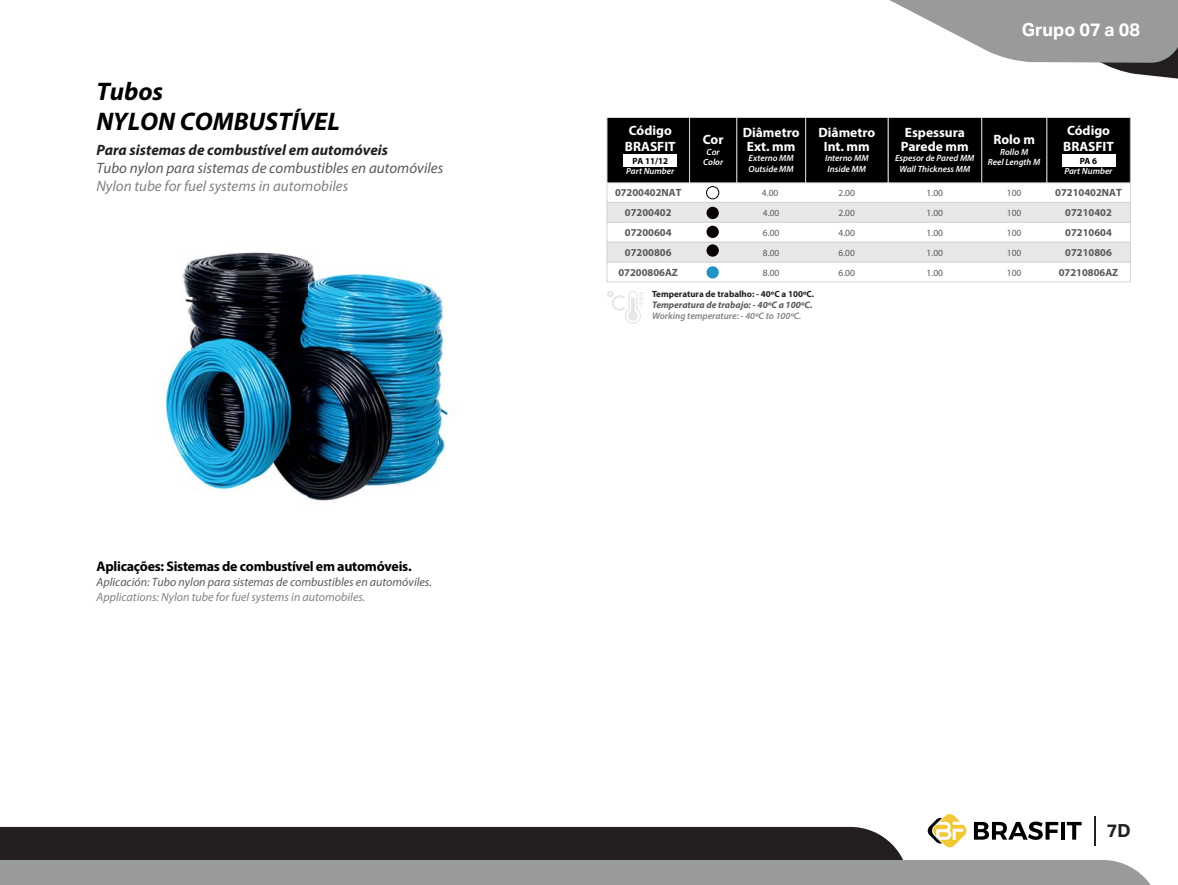
<style>
.page{position:relative;width:1178px;height:885px;background:#fff}
.page>*{position:absolute;margin:0;border:0;box-sizing:border-box;transform-origin:0 0}
.t1{font:italic 700 25.5px/30.6px "Myriad Pro";color:#000}
.t2{font:700 18px "Aktiv Grotesk";color:#fff}
.t3{font:700 18px "Aktiv Grotesk";color:#231f20}
.t4{font:italic 15px "Myriad Pro";color:#58595b}
.t5{font:italic 700 15px "Myriad Pro";color:#231f20}
.t6{font:italic 15px "Myriad Pro";color:#808285}
.t7{font:700 13.95px "Myriad Pro";letter-spacing:-.02em;color:#000}
.t8{font:700 13.5px/13.5px "Myriad Pro";color:#fff}
.t9{font:italic 12px "Myriad Pro";color:#58595b}
.t10{font:italic 12px "Myriad Pro";color:#808285}
.t11{font:700 10.5px/20px "Myriad Pro";color:#58595b;text-align:center}
.t12{font:9.45px/20px "Myriad Pro";color:#58595b;text-align:justify}
.t13{font:italic 700 9.45px "Myriad Pro";color:#58595b}
.t14{font:italic 600 9.45px "Myriad Pro";color:#808285}
.t15{font:italic 600 9px/10.8px "Myriad Pro";color:#fff;text-align:center}
.t16{font:700 9px "Myriad Pro";color:#231f20}
.t17{font:700 9px "Myriad Pro";letter-spacing:-.03em;color:#000}
</style>
<div class="page">
<div style="left:607px;top:262px;width:523px;height:20px;border:1px solid #d3d6d5"></div>
<div style="left:607px;top:242px;width:523px;height:20px;background:#e6e7e8"></div>
<div style="left:607px;top:242px;width:523px;height:20px;border:1px solid #d3d6d5"></div>
<div style="left:607px;top:222px;width:523px;height:20px;border:1px solid #d3d6d5"></div>
<div style="left:607px;top:202px;width:523px;height:20px;background:#e6e7e8"></div>
<div style="left:607px;top:202px;width:523px;height:20px;border:1px solid #d3d6d5"></div>
<div style="left:607px;top:182px;width:523px;height:20px;border:1px solid #d3d6d5"></div>
<svg style="left:1094px;top:816px;width:1px;height:29px"></svg>
<div style="left:0;top:826px;width:903px;height:33px;background:#231f20"></div>
<div style="left:0;top:859px;width:1150px;height:25px;background:#989a9b"></div>
<svg style="left:889px;top:0;width:289px;height:79px"></svg>
<svg style="left:974px;top:821px;width:84px;height:18px"></svg>
<svg style="left:1061px;top:822px;width:3px;height:17px"></svg>
<svg style="left:1067px;top:821px;width:14px;height:18px"></svg>
<svg style="left:927px;top:814px;width:40px;height:33px"></svg>
<div style="left:1047px;top:117px;width:83px;height:66px;background:#000"></div>
<div style="left:1046px;top:117px;width:84px;height:66px;border:1px solid #d3d6d5"></div>
<div style="left:981px;top:117px;width:66px;height:66px;background:#000"></div>
<div style="left:981px;top:117px;width:66px;height:66px;border:1px solid #d3d6d5"></div>
<div style="left:888px;top:117px;width:93px;height:66px;background:#000"></div>
<div style="left:888px;top:117px;width:94px;height:66px;border:1px solid #d3d6d5"></div>
<div style="left:805px;top:117px;width:83px;height:66px;background:#000"></div>
<div style="left:805px;top:117px;width:83px;height:66px;border:1px solid #d3d6d5"></div>
<div style="left:737px;top:117px;width:68px;height:66px;background:#000"></div>
<div style="left:736px;top:117px;width:70px;height:66px;border:1px solid #d3d6d5"></div>
<div style="left:689px;top:117px;width:48px;height:66px;background:#000"></div>
<div style="left:689px;top:117px;width:48px;height:66px;border:1px solid #d3d6d5"></div>
<div style="left:607px;top:117px;width:82px;height:66px;background:#000"></div>
<div style="left:607px;top:117px;width:83px;height:66px;border:1px solid #d3d6d5"></div>
<div style="left:706px;top:266px;width:13px;height:12px;background:#2492c5;border-radius:50%"></div>
<div style="left:706px;top:244px;width:13px;height:13px;background:#060000;border-radius:50%"></div>
<div style="left:706px;top:226px;width:13px;height:12px;background:#060000;border-radius:50%"></div>
<div style="left:706px;top:207px;width:13px;height:12px;background:#060000;border-radius:50%"></div>
<img style="left:165px;top:252px;width:284px;height:249px">
<div style="left:706px;top:186px;width:13px;height:13px;border:1px solid #060000;border-radius:50%"></div>
<svg style="left:607px;top:291px;width:37px;height:33px"></svg>
<div style="left:623px;top:154px;width:54px;height:12px;background:#fff"></div>
<div style="left:1062px;top:154px;width:53px;height:12px;background:#fff"></div>
<h1 class="t1" style="left:96px;top:78px;width:245px">Tubos<br>NYLON COMBUSTÍVEL</h1>
<h3 class="t5" style="left:96px;top:144px;width:293px">Para sistemas de combustível em automóveis</h3>
<h3 class="t4" style="left:96px;top:162px;width:348px">Tubo nylon para sistemas de combustibles en automóviles</h3>
<h3 class="t6" style="left:96px;top:180px;width:253px">Nylon tube for fuel systems in automobiles</h3>
<h3 class="t7" style="left:97px;top:561px;width:316px">Aplicações: Sistemas de combustível em automóveis.</h3>
<h3 class="t9" style="left:97px;top:577px;width:337px">Aplicación: Tubo nylon para sistemas de combustibles en automóviles.</h3>
<h3 class="t10" style="left:97px;top:592px;width:270px">Applications: Nylon tube for fuel systems in automobiles.</h3>
<h2 class="t2" style="left:1022px;top:18px;width:120px">Grupo 07 a 08</h2>
<h3 class="t8" style="left:625px;top:124px;width:52px;line-height:16.2px">Código<br>BRASFIT</h3>
<p class="t15" style="left:626px;top:167px;width:50px">Part Number</p>
<p class="t17" style="left:633px;top:157px;width:37px">PA 11/12</p>
<h3 class="t8" style="left:703px;top:134px;width:22px">Cor</h3>
<p class="t15" style="left:703px;top:147px;width:22px">Cor<br>Color</p>
<h3 class="t8" style="left:743px;top:127px;width:58px;text-align:center">Diâmetro<br>Ext. mm</h3>
<p class="t15" style="left:748px;top:154px;width:47px;text-align:left">Externo MM<br>Outside MM</p>
<h3 class="t8" style="left:818px;top:127px;width:58px;text-align:center">Diâmetro<br>Int. mm</h3>
<p class="t15" style="left:825px;top:154px;width:45px;text-align:left">Interno MM<br>Inside MM</p>
<h3 class="t8" style="left:901px;top:127px;width:70px">Espessura<br>Parede mm</h3>
<p class="t15" style="left:895px;top:154px;width:81px">Espesor de Pared MM<br>Wall Thickness MM</p>
<h3 class="t8" style="left:993px;top:134px;width:43px">Rolo m</h3>
<p class="t15" style="left:988px;top:147px;width:54px">Rollo M<br>Reel Length M</p>
<h3 class="t8" style="left:1063px;top:124px;width:52px;line-height:16.2px">Código<br>BRASFIT</h3>
<p class="t15" style="left:1064px;top:167px;width:50px">Part Number</p>
<p class="t17" style="left:1080px;top:157px;width:19px">PA 6</p>
<p class="t11" style="left:615px;top:184px;width:68px">07200402NAT<br>07200402<br>07200604<br>07200806<br>07200806AZ</p>
<p class="t12" style="left:762px;top:183px;width:19px">4.00<br>4.00<br>6.00<br>8.00<br>8.00</p>
<p class="t12" style="left:838px;top:183px;width:18px">2.00<br>2.00<br>4.00<br>6.00<br>6.00</p>
<p class="t12" style="left:926px;top:183px;width:18px">1.00<br>1.00<br>1.00<br>1.00<br>1.00</p>
<p class="t12" style="left:1007px;top:183px;width:16px">100<br>100<br>100<br>100<br>100</p>
<p class="t11" style="left:1055px;top:184px;width:68px">07210402NAT<br>07210402<br>07210604<br>07210806<br>07210806AZ</p>
<p class="t16" style="left:652px;top:290px;width:164px">Temperatura de trabalho: - 40ºC a 100ºC.</p>
<p class="t13" style="left:652px;top:301px;width:162px">Temperatura de trabajo: - 40ºC a 100ºC.</p>
<p class="t14" style="left:652px;top:313px;width:151px">Working temperature: - 40ºC to 100ºC.</p>
<h2 class="t3" style="left:1107px;top:818px;width:25px">7D</h2>
</div>
